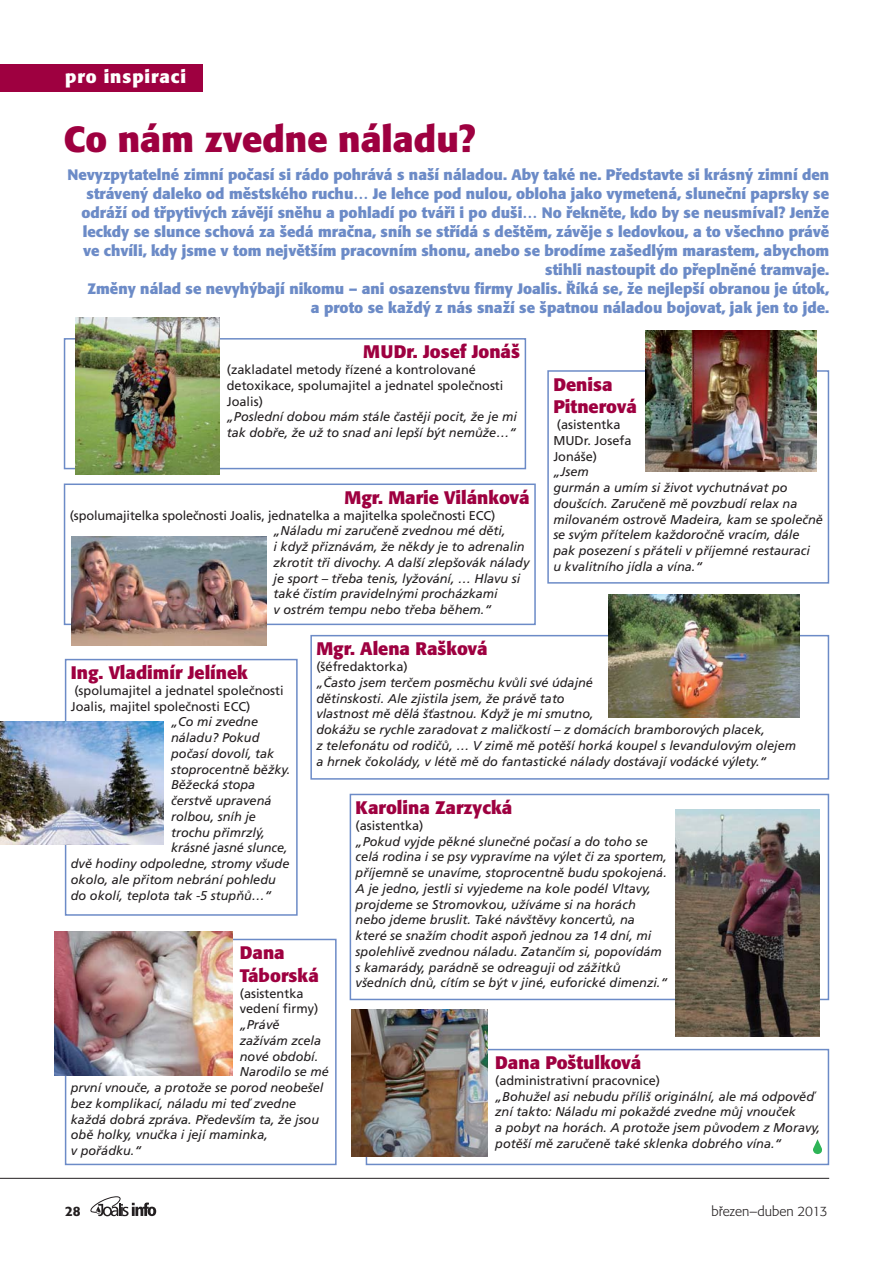
<style>
.page{position:relative;width:893px;height:1263px;background:#fff}
.page>*{position:absolute;margin:0;border:0;box-sizing:border-box;transform-origin:0 0}
.t1{font:700 36px "Formata CE";color:#9e0040}
.t2{font:700 18px/22.6px "Formata CE";color:#9e0040}
.t3{font:700 18px "Formata CE";letter-spacing:.05em;color:#fff}
.t4{font:700 15px/18.9px "Formata CE";color:#6c8bc7;text-align:right}
.t5{font:300 13.5px "Formata CE";color:#231f20}
.t6{font:500 13.5px "Formata CE";color:#231f20}
.t7{font:italic 12.75px/15.8px "Frutiger CE";color:#231f20}
.t8{font:12.75px/15.8px "Frutiger CE";color:#231f20}
</style>
<div class="page">
<svg style="left:90px;top:1196px;width:66px;height:20px"></svg>
<hr style="left:0;top:1178px;width:829px;height:1px;background:#231f20">
<div style="left:64px;top:338px;width:462px;height:131px;border:2px solid #6c8bc7"></div>
<div style="left:64px;top:483px;width:472px;height:142px;border:2px solid #6c8bc7"></div>
<div style="left:65px;top:659px;width:233px;height:257px;border:2px solid #6c8bc7"></div>
<div style="left:350px;top:794px;width:479px;height:206px;border:2px solid #6c8bc7"></div>
<div style="left:547px;top:370px;width:282px;height:214px;border:2px solid #6c8bc7"></div>
<div style="left:310px;top:635px;width:519px;height:145px;border:2px solid #6c8bc7"></div>
<div style="left:366px;top:1049px;width:463px;height:116px;border:2px solid #6c8bc7"></div>
<div style="left:65px;top:939px;width:272px;height:226px;border:2px solid #6c8bc7"></div>
<img style="left:645px;top:331px;width:171px;height:140px">
<img style="left:75px;top:317px;width:144px;height:158px">
<img style="left:71px;top:537px;width:195px;height:108px">
<img style="left:0;top:721px;width:164px;height:123px">
<img style="left:608px;top:594px;width:191px;height:123px">
<img style="left:55px;top:931px;width:177px;height:145px">
<img style="left:351px;top:1009px;width:137px;height:147px">
<img style="left:675px;top:809px;width:145px;height:228px">
<div style="left:0;top:64px;width:203px;height:28px;background:#9e0040"></div>
<svg style="left:813px;top:1139px;width:9px;height:15px"></svg>
<h2 class="t3" style="left:65px;top:68px;width:122px">pro inspiraci</h2>
<h1 class="t1" style="left:64px;top:123px;width:413px">Co nám zvedne náladu?</h1>
<p class="t4" style="left:67px;top:167px;width:763px">Nevyzpytatelné zimní počasí si rádo pohrává s naší náladou. Aby také ne. Představte si krásný zimní den strávený daleko od městského ruchu… Je lehce pod nulou, obloha jako vymetená, sluneční paprsky se odráží od třpytivých závějí sněhu a pohladí po tváři i po duši… No řekněte, kdo by se neusmíval? Jenže leckdy se slunce schová za šedá mračna, sníh se střídá s deštěm, závěje s ledovkou, a to všechno právě ve chvíli, kdy jsme v tom největším pracovním shonu, anebo se brodíme zašedlým marastem, abychom stihli nastoupit do přeplněné tramvaje.<br>Změny nálad se nevyhýbají nikomu – ani osazenstvu firmy Joalis. Říká se, že nejlepší obranou je útok,<br>a proto se každý z nás snaží se špatnou náladou bojovat, jak jen to jde.</p>
<h2 class="t2" style="left:363px;top:342px;width:159px">MUDr. Josef Jonáš</h2>
<p class="t8" style="left:227px;top:363px;width:278px">(zakladatel metody řízené a kontrolované detoxikace, spolumajitel a jednatel společnosti<br>Joalis)</p>
<p class="t7" style="left:227px;top:410px;width:292px">„Poslední dobou mám stále častěji pocit, že je mi tak dobře, že už to snad ani lepší být nemůže…“</p>
<h2 class="t2" style="left:345px;top:488px;width:187px">Mgr. Marie Vilánková</h2>
<p class="t8" style="left:70px;top:508px;width:427px">(spolumajitelka společnosti Joalis, jednatelka a majitelka společnosti ECC)</p>
<p class="t7" style="left:274px;top:524px;width:257px">„Náladu mi zaručeně zvednou mé děti,<br>i když přiznávám, že někdy je to adrenalin zkrotit tři divochy. A další zlepšovák nálady je sport – třeba tenis, lyžování, … Hlavu si také čistím pravidelnými procházkami<br>v ostrém tempu nebo třeba během.“</p>
<h2 class="t2" style="left:553px;top:374px;width:85px">Denisa<br>Pitnerová</h2>
<p class="t8" style="left:553px;top:418px;width:80px">(asistentka<br>MUDr. Josefa<br>Jonáše)</p>
<p class="t7" style="left:553px;top:465px;width:271px">„Jsem<br>gurmán a umím si život vychutnávat po doušcích. Zaručeně mě povzbudí relax na milovaném ostrově Madeira, kam se společně se svým přítelem každoročně vracím, dále pak posezení s přáteli v příjemné restauraci<br>u kvalitního jídla a vína.“</p>
<h2 class="t2" style="left:316px;top:639px;width:173px">Mgr. Alena Rašková</h2>
<p class="t8" style="left:316px;top:660px;width:93px">(šéfredaktorka)</p>
<p class="t7" style="left:316px;top:675px;width:481px">„Často jsem terčem posměchu kvůli své údajné<br>dětinskosti. Ale zjistila jsem, že právě tato<br>vlastnost mě dělá šťastnou. Když je mi smutno,<br>dokážu se rychle zaradovat z maličkostí – z domácích bramborových placek,<br>z telefonátu od rodičů, … V zimě mě potěší horká koupel s levandulovým olejem a hrnek čokolády, v létě mě do fantastické nálady dostávají vodácké výlety.“</p>
<h2 class="t2" style="left:71px;top:663px;width:179px">Ing. Vladimír Jelínek</h2>
<p class="t8" style="left:71px;top:684px;width:214px">(spolumajitel a jednatel společnosti<br>Joalis, majitel společnosti ECC)</p>
<p class="t7" style="left:171px;top:715px;width:89px">„Co mi zvedne</p>
<p class="t7" style="left:171px;top:731px;width:90px">náladu? Pokud</p>
<p class="t7" style="left:171px;top:747px;width:105px">počasí dovolí, tak</p>
<p class="t7" style="left:171px;top:762px;width:121px">stoprocentně běžky.</p>
<p class="t7" style="left:171px;top:778px;width:86px">Běžecká stopa</p>
<p class="t7" style="left:171px;top:794px;width:102px">čerstvě upravená</p>
<p class="t7" style="left:171px;top:810px;width:86px">rolbou, sníh je</p>
<p class="t7" style="left:171px;top:825px;width:95px">trochu přimrzlý,</p>
<p class="t7" style="left:171px;top:841px;width:118px">krásné jasné slunce,</p>
<p class="t7" style="left:71px;top:857px;width:220px">dvě hodiny odpoledne, stromy všude</p>
<p class="t7" style="left:71px;top:873px;width:207px">okolo, ale přitom nebrání pohledu</p>
<p class="t7" style="left:71px;top:888px;width:202px">do okolí, teplota tak -5 stupňů…“</p>
<h2 class="t2" style="left:356px;top:798px;width:158px">Karolina Zarzycká</h2>
<p class="t8" style="left:356px;top:819px;width:69px">(asistentka)</p>
<p class="t7" style="left:356px;top:834px;width:313px">„Pokud vyjde pěkné slunečné počasí a do toho se celá rodina i se psy vypravíme na výlet či za sportem, příjemně se unavíme, stoprocentně budu spokojená.<br>A je jedno, jestli si vyjedeme na kole podél Vltavy, projdeme se Stromovkou, užíváme si na horách nebo jdeme bruslit. Také návštěvy koncertů, na které se snažím chodit aspoň jednou za 14 dní, mi spolehlivě zvednou náladu. Zatančím si, popovídám s kamarády, parádně se odreaguji od zážitků všedních dnů, cítím se být v jiné, euforické dimenzi.“</p>
<h2 class="t2" style="left:240px;top:943px;width:81px">Dana<br>Táborská</h2>
<p class="t8" style="left:240px;top:986px;width:80px">(asistentka vedení firmy)</p>
<p class="t7" style="left:240px;top:1018px;width:41px">„Právě</p>
<p class="t7" style="left:240px;top:1033px;width:83px">zažívám zcela</p>
<p class="t7" style="left:240px;top:1049px;width:80px">nové období.</p>
<p class="t7" style="left:240px;top:1065px;width:91px">Narodilo se mé</p>
<p class="t7" style="left:71px;top:1081px;width:254px">první vnouče, a protože se porod neobešel</p>
<p class="t7" style="left:71px;top:1096px;width:227px">bez komplikací, náladu mi teď zvedne</p>
<p class="t7" style="left:71px;top:1112px;width:250px">každá dobrá zpráva. Především ta, že jsou</p>
<p class="t7" style="left:71px;top:1128px;width:199px">obě holky, vnučka i její maminka,</p>
<p class="t7" style="left:71px;top:1144px;width:72px">v pořádku.“</p>
<h2 class="t2" style="left:495px;top:1053px;width:148px">Dana Poštulková</h2>
<p class="t8" style="left:495px;top:1074px;width:166px">(administrativní pracovnice)</p>
<p class="t7" style="left:495px;top:1089px;width:327px">„Bohužel asi nebudu příliš originální, ale má odpověď zní takto: Náladu mi pokaždé zvedne můj vnouček<br>a pobyt na horách. A protože jsem původem z Moravy, potěší mě zaručeně také sklenka dobrého vína.“</p>
<p class="t6" style="left:65px;top:1205px;width:17px">28</p>
<p class="t5" style="left:712px;top:1205px;width:118px">březen–duben 2013</p>
</div>
